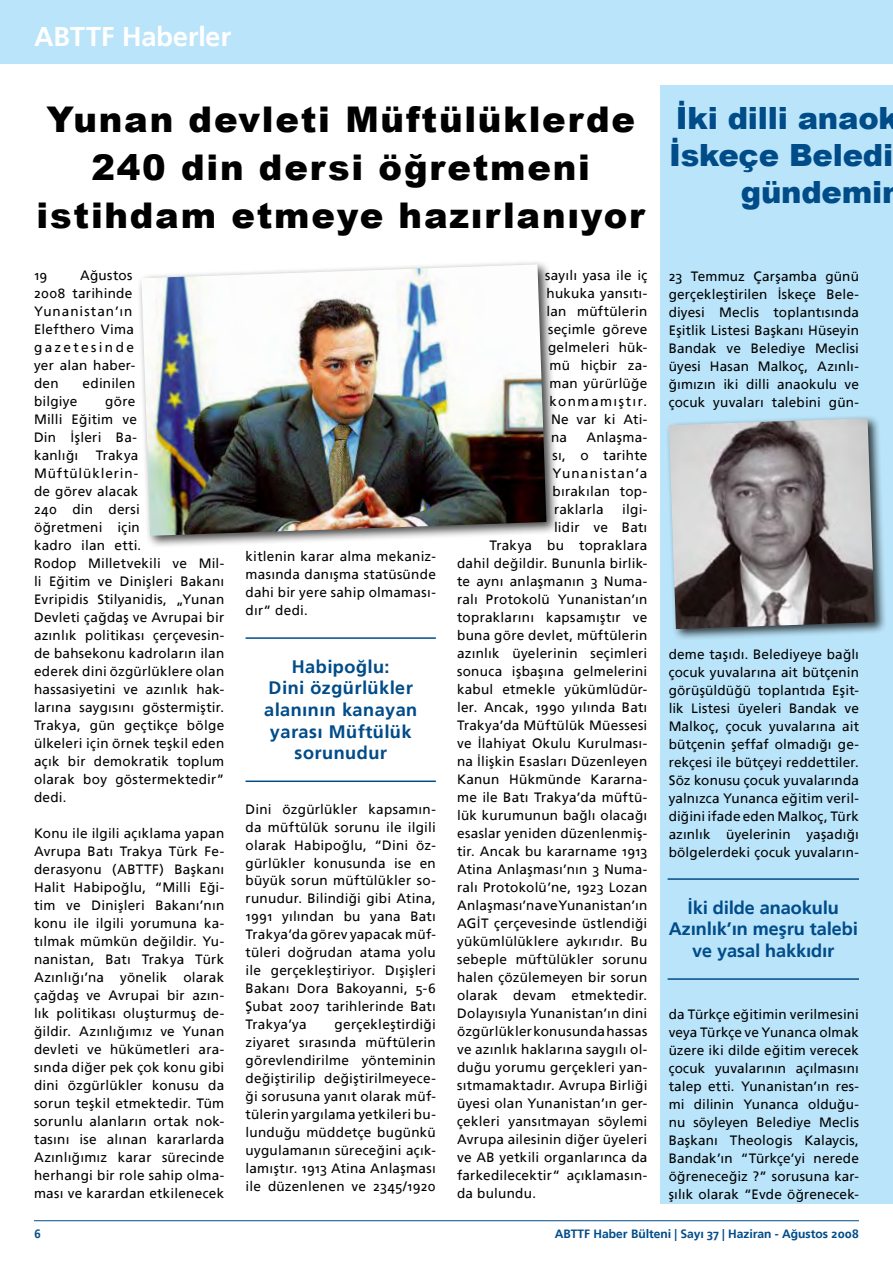
<style>
.page{position:relative;width:893px;height:1263px;background:#fff}
.page>*{position:absolute;margin:0;border:0;box-sizing:border-box;transform-origin:0 0}
.t1{font:900 35.4px/48px "Arial";letter-spacing:.05em;color:#000;text-align:center}
.t2{font:900 30.6px "Arial";letter-spacing:-.005em;color:#004c89}
.t3{font:700 27px "Frutiger Linotype";color:#fff}
.t4{font:700 18px/21.6px "Frutiger Linotype";letter-spacing:.03em;color:#004c89;text-align:center}
.t5{font:700 18px/21.6px "Frutiger Linotype";color:#004c89;text-align:center}
.t6{font:13.5px/18px "Frutiger Linotype";letter-spacing:.02em;color:#000;text-align:justify}
.t7{font:13.5px "Frutiger Linotype";letter-spacing:.11em;color:#000}
.t8{font:700 12px "Frutiger Linotype";color:#004c89}
</style>
<div class="page">
<div style="left:0;top:0;width:893px;height:64px;background:#bae4f9"></div>
<hr style="left:34px;top:1220px;width:825px;height:1px;background:#004c89">
<div style="left:660px;top:85px;width:233px;height:1118px;background:#bae4f9"></div>
<hr style="left:668px;top:878px;width:191px;height:2px;background:#004c89">
<hr style="left:668px;top:978px;width:191px;height:2px;background:#004c89">
<hr style="left:246px;top:637px;width:190px;height:2px;background:#004c89">
<hr style="left:246px;top:780px;width:190px;height:2px;background:#004c89">
<div style="left:136px;top:259px;width:430px;height:297px;background:#000;opacity:.75"></div>
<img style="left:141px;top:264px;width:405px;height:272px">
<div style="left:665px;top:414px;width:228px;height:233px;background:#000;opacity:.75"></div>
<img style="left:669px;top:418px;width:206px;height:211px">
<h3 class="t3" style="left:34px;top:21px;width:198px">ABTTF Haberler</h3>
<h1 class="t1" style="left:37px;top:94px;width:610px">Yunan devleti Müftülüklerde<br>240 din dersi öğretmeni istihdam etmeye hazırlanıyor</h1>
<p class="t6" style="left:34px;top:267px;width:15px">19</p>
<p class="t6" style="left:545px;top:266px;width:104px">sayılı yasa ile iç</p>
<p class="t6" style="left:547px;top:284px;width:102px">hukuka yansıtı-</p>
<p class="t6" style="left:547px;top:302px;width:102px">lan müftülerin</p>
<p class="t6" style="left:548px;top:320px;width:101px">seçimle göreve</p>
<p class="t6" style="left:548px;top:338px;width:101px">gelmeleri hük-</p>
<p class="t6" style="left:550px;top:356px;width:99px">mü hiçbir za-</p>
<p class="t6" style="left:550px;top:374px;width:99px">man yürürlüğe</p>
<p class="t7" style="left:550px;top:393px;width:99px">konmamıştır.</p>
<p class="t6" style="left:551px;top:410px;width:98px">Ne var ki Ati-</p>
<p class="t6" style="left:551px;top:428px;width:17px">na</p>
<p class="t6" style="left:34px;top:267px;width:103px;text-align:left;text-indent:46px">Ağustos<br>2008 tarihinde<br>Yunanistan’ın<br>Elefthero Vima gazetesinde yer alan haber&shy;den</p>
<p class="t6" style="left:83px;top:375px;width:54px">edinilen</p>
<p class="t6" style="left:34px;top:393px;width:45px">bilgiye</p>
<p class="t6" style="left:34px;top:393px;width:104px;text-indent:71px">göre Milli Eğitim ve Din İşleri Ba&shy;kanlığı</p>
<p class="t6" style="left:553px;top:428px;width:96px;text-indent:34px">Anlaşma&shy;sı, o tarihte Yunanistan’a bırakılan top&shy;raklarla</p>
<p class="t6" style="left:34px;top:447px;width:192px;text-align:left;text-indent:62px">Trakya<br>Müftülüklerin-<br>de görev alacak<br>240 din dersi<br>öğretmeni için<br>kadro ilan etti.<br>Rodop Milletvekili ve Mil&shy;li Eğitim ve Dinişleri Bakanı<br>Evripidis Stilyanidis, „Yunan<br>Devleti çağdaş ve Avrupai bir azınlık politikası çerçevesin&shy;de bahsekonu kadroların ilan ederek dini özgürlüklere olan hassasiyetini ve azınlık hak&shy;larına saygısını göstermiştir.<br>Trakya, gün geçtikçe bölge ülkeleri için örnek teşkil eden açık bir demokratik toplum olarak boy göstermektedir” dedi.</p>
<p class="t6" style="left:34px;top:825px;width:192px">Konu ile ilgili açıklama yapan Avrupa Batı Trakya Türk Fe&shy;derasyonu (ABTTF) Başkanı Halit Habipoğlu, “Milli Eği&shy;tim ve Dinişleri Bakanı’nın konu ile ilgili yorumuna ka&shy;tılmak mümkün değildir. Yu&shy;nanistan, Batı Trakya Türk Azınlığı’na yönelik olarak çağdaş ve Avrupai bir azın&shy;lık politikası oluşturmuş de&shy;ğildir. Azınlığımız ve Yunan devleti ve hükümetleri ara&shy;sında diğer pek çok konu gibi dini özgürlükler konusu da sorun teşkil etmektedir. Tüm sorunlu alanların ortak nok&shy;tasını ise alınan kararlarda Azınlığımız karar sürecinde herhangi bir role sahip olma&shy;ması ve karardan etkilenecek</p>
<p class="t6" style="left:622px;top:500px;width:27px">ilgi-</p>
<p class="t6" style="left:554px;top:518px;width:95px">lidir ve Batı</p>
<p class="t6" style="left:490px;top:536px;width:159px">Trakya bu topraklara</p>
<p class="t6" style="left:457px;top:554px;width:192px">dahil değildir. Bununla birlik-</p>
<p class="t6" style="left:457px;top:572px;width:192px">te aynı anlaşmanın 3 Numa-</p>
<p class="t6" style="left:457px;top:590px;width:192px">ralı Protokolü Yunanistan’ın</p>
<p class="t6" style="left:457px;top:608px;width:192px">topraklarını kapsamıştır ve</p>
<p class="t6" style="left:457px;top:626px;width:192px">buna göre devlet, müftülerin</p>
<p class="t6" style="left:457px;top:644px;width:192px">azınlık üyelerinin seçimleri</p>
<p class="t6" style="left:457px;top:662px;width:192px">sonuca işbaşına gelmelerini</p>
<p class="t6" style="left:457px;top:680px;width:192px">kabul etmekle yükümlüdür-</p>
<p class="t6" style="left:457px;top:698px;width:192px">ler. Ancak, 1990 yılında Batı</p>
<p class="t6" style="left:457px;top:716px;width:192px">Trakya’da Müftülük Müessesi</p>
<p class="t6" style="left:457px;top:734px;width:192px">ve İlahiyat Okulu Kurulması-</p>
<p class="t6" style="left:457px;top:752px;width:192px">na İlişkin Esasları Düzenleyen</p>
<p class="t6" style="left:457px;top:770px;width:192px">Kanun Hükmünde Kararna-</p>
<p class="t6" style="left:457px;top:788px;width:192px">me ile Batı Trakya’da müftü-</p>
<p class="t6" style="left:457px;top:806px;width:192px">lük kurumunun bağlı olacağı</p>
<p class="t6" style="left:457px;top:824px;width:192px">esaslar yeniden düzenlenmiş-</p>
<p class="t6" style="left:457px;top:842px;width:192px">tir. Ancak bu kararname 1913</p>
<p class="t6" style="left:457px;top:860px;width:192px">Atina Anlaşması’nın 3 Numa-</p>
<p class="t6" style="left:457px;top:878px;width:192px">ralı Protokolü’ne, 1923 Lozan</p>
<p class="t6" style="left:457px;top:896px;width:192px">Anlaşması’na ve Yunanistan’ın</p>
<p class="t6" style="left:457px;top:914px;width:192px">AGİT çerçevesinde üstlendiği</p>
<p class="t6" style="left:457px;top:932px;width:192px">yükümlülüklere aykırıdır. Bu</p>
<p class="t6" style="left:457px;top:950px;width:192px">sebeple müftülükler sorunu</p>
<p class="t6" style="left:457px;top:968px;width:192px">halen çözülemeyen bir sorun</p>
<p class="t6" style="left:457px;top:986px;width:192px">olarak devam etmektedir.</p>
<p class="t6" style="left:457px;top:1004px;width:192px">Dolayısıyla Yunanistan’ın dini</p>
<p class="t6" style="left:457px;top:1022px;width:192px">özgürlükler konusunda hassas</p>
<p class="t6" style="left:457px;top:1040px;width:192px">ve azınlık haklarına saygılı ol-</p>
<p class="t6" style="left:457px;top:1058px;width:192px">duğu yorumu gerçekleri yan-</p>
<p class="t6" style="left:457px;top:1076px;width:192px">sıtmamaktadır. Avrupa Birliği</p>
<p class="t6" style="left:457px;top:1094px;width:192px">üyesi olan Yunanistan’ın ger-</p>
<p class="t6" style="left:457px;top:1112px;width:192px">çekleri yansıtmayan söylemi</p>
<p class="t6" style="left:457px;top:1130px;width:192px">Avrupa ailesinin diğer üyeleri</p>
<p class="t6" style="left:457px;top:1148px;width:192px">ve AB yetkili organlarınca da</p>
<p class="t6" style="left:457px;top:1166px;width:192px">farkedilecektir“ açıklamasın-</p>
<p class="t6" style="left:457px;top:1184px;width:81px">da bulundu.</p>
<p class="t6" style="left:246px;top:548px;width:192px">kitlenin karar alma mekaniz&shy;masında danışma statüsünde dahi bir yere sahip olmaması&shy;dır“ dedi.</p>
<h3 class="t4" style="left:264px;top:656px;width:155px">Habipoğlu:<br>Dini özgürlükler alanının kanayan yarası Müftülük sorunudur</h3>
<p class="t6" style="left:246px;top:800px;width:192px">Dini özgürlükler kapsamın&shy;da müftülük sorunu ile ilgili olarak Habipoğlu, “Dini öz&shy;gürlükler konusunda ise en büyük sorun müftülükler so&shy;runudur. Bilindiği gibi Atina, 1991 yılından bu yana Batı Trakya’da görev yapacak müf&shy;tüleri doğrudan atama yolu ile gerçekleştiriyor. Dışişleri Bakanı Dora Bakoyanni, 5-6<br>Şubat 2007 tarihlerinde Batı Trakya’ya</p>
<p class="t6" style="left:246px;top:1016px;width:192px;text-indent:89px">gerçekleştirdiği ziyaret sırasında müftülerin görevlendirilme yönteminin değiştirilip değiştirilmeyece&shy;ği sorusuna yanıt olarak müf&shy;tülerin yargılama yetkileri bu&shy;lunduğu müddetçe bugünkü uygulamanın süreceğini açık&shy;lamıştır. 1913 Atina Anlaşması ile düzenlenen ve 2345/1920</p>
<h2 class="t2" style="left:676px;top:96px;width:225px">İki dilli anaok</h2>
<h2 class="t2" style="left:669px;top:133px;width:226px">İskeçe Beledi</h2>
<h2 class="t2" style="left:741px;top:170px;width:163px">gündemin</h2>
<p class="t6" style="left:669px;top:267px;width:192px">23 Temmuz Çarşamba günü gerçekleştirilen İskeçe Bele&shy;diyesi Meclis toplantısında Eşitlik Listesi Başkanı Hüseyin Bandak ve Belediye Meclisi üyesi Hasan Malkoç, Azınlı&shy;ğımızın iki dilli anaokulu ve çocuk yuvaları talebini gün-</p>
<p class="t6" style="left:669px;top:645px;width:192px">deme taşıdı. Belediyeye bağlı çocuk yuvalarına ait bütçenin görüşüldüğü toplantıda Eşit&shy;lik Listesi üyeleri Bandak ve Malkoç, çocuk yuvalarına ait bütçenin şeffaf olmadığı ge&shy;rekçesi ile bütçeyi reddettiler.<br>Söz konusu çocuk yuvalarında yalnızca Yunanca eğitim veril&shy;diğini ifade eden Malkoç, Türk azınlık üyelerinin yaşadığı bölgelerdeki çocuk yuvaların-</p>
<h3 class="t5" style="left:669px;top:897px;width:191px">İki dilde anaokulu<br>Azınlık’ın meşru talebi ve yasal hakkıdır</h3>
<p class="t6" style="left:669px;top:1005px;width:192px">da Türkçe eğitimin verilmesini veya Türkçe ve Yunanca olmak üzere iki dilde eğitim verecek çocuk yuvalarının açılmasını talep etti. Yunanistan’ın res&shy;mi dilinin Yunanca olduğu&shy;nu söyleyen Belediye Meclis Başkanı Theologis Kalaycis, Bandak’ın “Türkçe’yi nerede öğreneceğiz ?” sorusuna kar&shy;şılık olarak “Evde öğrenecek-</p>
<p class="t8" style="left:34px;top:1226px;width:8px">6</p>
<p class="t8" style="left:555px;top:1226px;width:305px">ABTTF Haber Bülteni | Sayı 37 | Haziran - Ağustos 2008</p>
</div>
